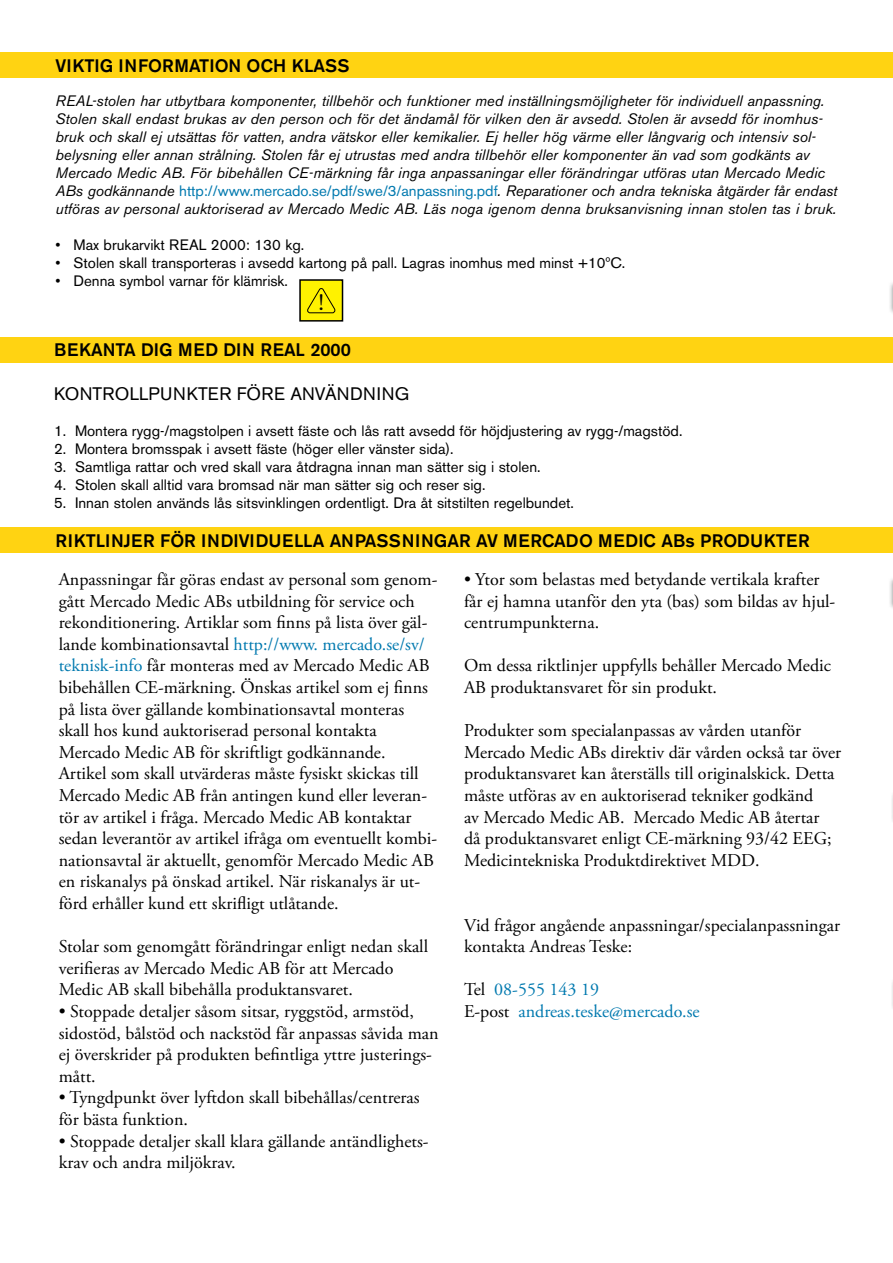
<style>
.page{position:relative;width:893px;height:1263px;background:#fff}
.page>*{position:absolute;margin:0;border:0;box-sizing:border-box;transform-origin:0 0}
.t1{font:27.6px "Myriad";color:#fff}
.t2{font:23.4px "Myriad";color:#fff}
.t3{font:23.4px "Baskerville BE";color:#000}
.t4{font:18px/21.6px "Adobe Garamond Pro";color:#000}
.t5{font:500 18px "Akzidenz Grotesk BE";color:#000}
.t6{font:18px/21.6px "Adobe Garamond Pro";color:#0079af}
.t7{font:18px "Akzidenz Grotesk BE";letter-spacing:.02em;color:#000}
.t8{font:italic 15px/18px "Akzidenz Grotesk BE";color:#000}
.t9{font:15px "Akzidenz Grotesk BE";color:#000}
.s1{font-style:normal;color:#0079af}
.s2{color:#0079af}
.s3{color:#000}
</style>
<div class="page">
<hr style="left:890px;top:978px;width:3px;height:34px;background:#f8f8f8">
<div style="left:888px;top:281px;width:5px;height:34px;background:#000;opacity:.4"></div>
<svg style="left:892px;top:282px;width:1px;height:26px"></svg>
<div style="left:888px;top:576px;width:5px;height:35px;background:#000;opacity:.4"></div>
<svg style="left:892px;top:578px;width:1px;height:25px"></svg>
<hr style="left:890px;top:790px;width:3px;height:35px;background:#000;opacity:.4">
<div style="left:0;top:52px;width:893px;height:26px;background:#ffd312"></div>
<div style="left:0;top:337px;width:893px;height:26px;background:#ffd312"></div>
<div style="left:300px;top:280px;width:42px;height:41px;background:#fff200"></div>
<svg style="left:307px;top:288px;width:29px;height:26px"></svg>
<div style="left:299px;top:279px;width:44px;height:43px;border:2px solid #000"></div>
<div style="left:0;top:527px;width:893px;height:26px;background:#ffd312"></div>
<p class="t5" style="left:56px;top:55px;width:296px">VIKTIG INFORMATION OCH KLASS</p>
<p class="t8" style="left:55px;top:91px;width:783px">REAL-stolen har utbytbara komponenter, tillbehör och funktioner med inställningsmöjligheter för individuell anpassning.<br>Stolen skall endast brukas av den person och för det ändamål för vilken den är avsedd. Stolen är avsedd för inomhus&shy;bruk och skall ej utsättas för vatten, andra vätskor eller kemikalier. Ej heller hög värme eller långvarig och intensiv sol&shy;belysning eller annan strålning. Stolen får ej utrustas med andra tillbehör eller komponenter än vad som godkänts av Mercado Medic AB. För bibehållen CE-märkning får inga anpassaningar eller förändringar utföras utan Mercado Medic ABs godkännande <span class="s1">http://www.mercado.se/pdf/swe/3/anpassning.pdf</span>. Reparationer och andra tekniska åtgärder får endast utföras av personal auktoriserad av Mercado Medic AB. Läs noga igenom denna bruksanvisning innan stolen tas i bruk.</p>
<h1 class="t1" style="left:159px;top:120px;width:8px">!</h1>
<h1 class="t1" style="left:159px;top:200px;width:8px">!</h1>
<p class="t9" style="left:55px;top:236px;width:250px">• Max brukarvikt REAL 2000: 130 kg.</p>
<p class="t9" style="left:55px;top:254px;width:571px">• Stolen skall transporteras i avsedd kartong på pall. Lagras inomhus med minst +10ºC.</p>
<p class="t9" style="left:55px;top:272px;width:234px">• Denna symbol varnar för klämrisk.</p>
<p class="t2" style="left:318px;top:244px;width:7px">!</p>
<p class="t3" style="left:318px;top:289px;width:8px">!</p>
<p class="t5" style="left:54px;top:339px;width:298px">BEKANTA DIG MED DIN REAL 2000</p>
<p class="t7" style="left:54px;top:383px;width:357px">KONTROLLPUNKTER FÖRE ANVÄNDNING</p>
<p class="t9" style="left:54px;top:422px;width:630px">1. Montera rygg-/magstolpen i avsett fäste och lås ratt avsedd för höjdjustering av rygg-/magstöd.</p>
<p class="t9" style="left:54px;top:440px;width:401px">2. Montera bromsspak i avsett fäste (höger eller vänster sida).</p>
<p class="t9" style="left:54px;top:458px;width:488px">3. Samtliga rattar och vred skall vara åtdragna innan man sätter sig i stolen.</p>
<p class="t9" style="left:54px;top:476px;width:433px">4. Stolen skall alltid vara bromsad när man sätter sig och reser sig.</p>
<p class="t9" style="left:54px;top:494px;width:521px">5. Innan stolen används lås sitsvinklingen ordentligt. Dra åt sitstilten regelbundet.</p>
<p class="t5" style="left:55px;top:529px;width:756px">RIKTLINJER FÖR INDIVIDUELLA ANPASSNINGAR AV MERCADO MEDIC ABs PRODUKTER</p>
<p class="t4" style="left:59px;top:569px;width:380px">Anpassningar får göras endast av personal som genom&shy;gått Mercado Medic ABs utbildning för service och rekonditionering. Artiklar som finns på lista över gäl&shy;lande kombinationsavtal <span class="s2">http://www. mercado.se/sv/ teknisk-info</span> får monteras med av Mercado Medic AB bibehållen CE-märkning. Önskas artikel som ej finns på lista över gällande kombinationsavtal monteras skall hos kund auktoriserad personal kontakta Mercado Medic AB för skriftligt godkännande.<br>Artikel som skall utvärderas måste fysiskt skickas till Mercado Medic AB från antingen kund eller leveran&shy;tör av artikel i fråga. Mercado Medic AB kontaktar sedan leverantör av artikel ifråga om eventuellt kombi&shy;nationsavtal är aktuellt, genomför Mercado Medic AB en riskanalys på önskad artikel. När riskanalys är ut&shy;förd erhåller kund ett skrifligt utlåtande.</p>
<p class="t4" style="left:59px;top:936px;width:371px">Stolar som genomgått förändringar enligt nedan skall verifieras av Mercado Medic AB för att Mercado<br>Medic AB skall bibehålla produktansvaret.</p>
<p class="t4" style="left:59px;top:1001px;width:381px">• Stoppade detaljer såsom sitsar, ryggstöd, armstöd, sidostöd, bålstöd och nackstöd får anpassas såvida man ej överskrider på produkten befintliga yttre justerings&shy;mått.</p>
<p class="t4" style="left:59px;top:1087px;width:362px">• Tyngdpunkt över lyftdon skall bibehållas/centreras för bästa funktion.</p>
<p class="t4" style="left:59px;top:1131px;width:371px">• Stoppade detaljer skall klara gällande antändlighets&shy;krav och andra miljökrav.</p>
<p class="t4" style="left:464px;top:569px;width:373px">• Ytor som belastas med betydande vertikala krafter får ej hamna utanför den yta (bas) som bildas av hjul&shy;centrumpunkterna.</p>
<p class="t4" style="left:464px;top:655px;width:368px">Om dessa riktlinjer uppfylls behåller Mercado Medic<br>AB produktansvaret för sin produkt.</p>
<p class="t4" style="left:464px;top:720px;width:379px">Produkter som specialanpassas av vården utanför Mercado Medic ABs direktiv där vården också tar över produktansvaret kan återställs till originalskick. Detta måste utföras av en auktoriserad tekniker godkänd<br>av Mercado Medic AB. Mercado Medic AB återtar<br>då produktansvaret enligt CE-märkning 93/42 EEG; Medicintekniska Produktdirektivet MDD.</p>
<p class="t4" style="left:464px;top:915px;width:377px">Vid frågor angående anpassningar/specialanpassningar kontakta Andreas Teske:</p>
<p class="t6" style="left:464px;top:979px;width:237px"><span class="s3">Tel</span> 08-555 143 19<br><span class="s3">E-post</span> andreas.teske@mercado.se</p>
</div>
